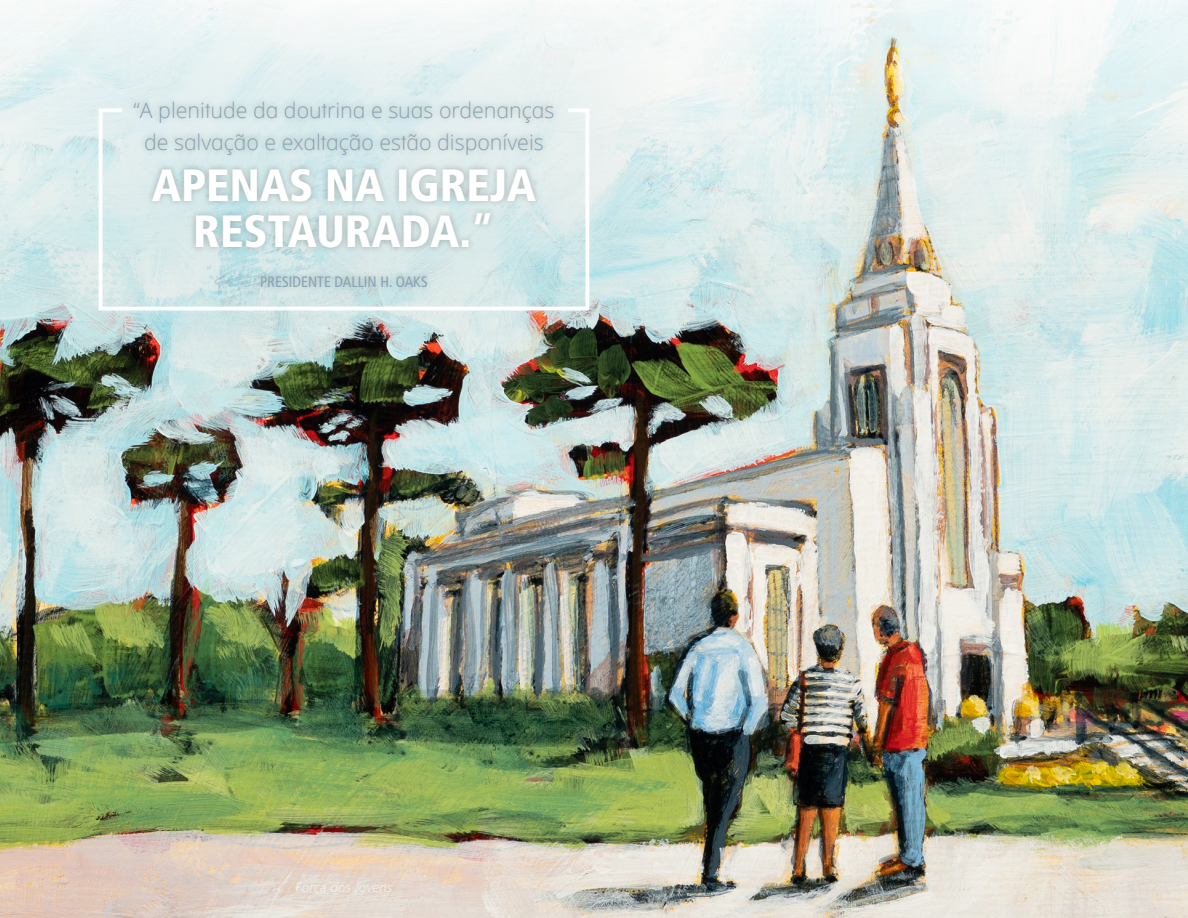
<style>
.page{position:relative;width:1188px;height:918px;background:#fff}
.page>*{position:absolute;margin:0;border:0;box-sizing:border-box;transform-origin:0 0}
.artcl5_p1_figure_ima{font:900 condensed 45.15px/46.5px "Frutigerlds Lat";color:#fff;text-align:center}
.artcl5_p1_figure_ima-2{font:300 21.45px/32.1px "Dots Solidlds Lat";color:#87a3b6;text-align:center}
.artcl5_p1_figure_ima-3{font:condensed 15px "Frutigerlds Lat";color:#87a3b6}
.t1{font:italic 300 13.5px "Frutigerlds Lat";color:#fff}
.s1{font-weight:700}
</style>
<div class="page">
<img style="left:0;top:0;width:1188px;height:918px">
<svg style="left:33px;top:2px;width:635px;height:336px"></svg>
<div style="left:92px;top:102px;width:504px;height:215px;background:#fff;opacity:.25"></div>
<svg style="left:97px;top:107px;width:494px;height:205px;background:#ddecec"></svg>
<div style="left:127px;top:95px;width:433px;height:199px;background:#000;opacity:.25"></div>
<p class="artcl5_p1_figure_ima-2" style="left:133px;top:94px;width:422px">“A plenitude da doutrina e suas ordenanças de salvação e exaltação estão disponíveis</p>
<p class="artcl5_p1_figure_ima" style="left:152px;top:161px;width:386px">APENAS NA IGREJA<br>RESTAURADA.<span class="s1">”</span></p>
<p class="artcl5_p1_figure_ima-3" style="left:260px;top:270px;width:169px">PRESIDENTE DALLIN H. OAKS</p>
<p class="t1" style="left:296px;top:878px;width:98px">Força dos Jovens</p>
</div>
